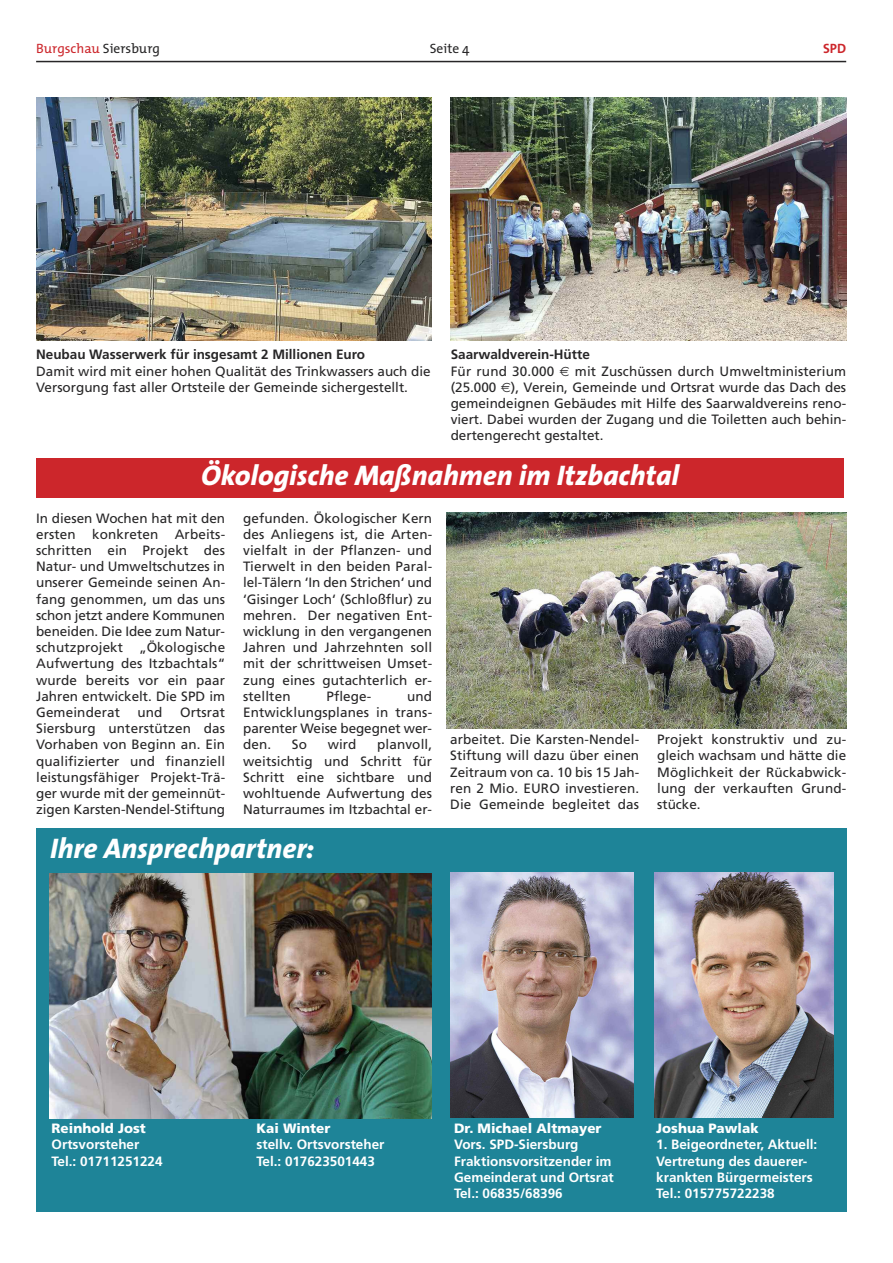
<style>
.page{position:relative;width:893px;height:1263px;background:#fff}
.page>*{position:absolute;margin:0;border:0;box-sizing:border-box;transform-origin:0 0}
.t1{font:italic 800 28.5px "The Sans";color:#fff}
.t2{font:13.5px/16.2px "Frutiger";color:#272627;text-align:justify}
.t3{font:700 13.5px/16.2px "Frutiger";color:#fff}
.t4{font:700 13.5px "Frutiger";color:#272627}
.t5{font:900 13.5px "Frutiger";color:#fff}
.t6{font:13.5px "The Mix";color:#cc262b}
.t7{font:13.5px "The Mix";color:#272627}
.t8{font:700 13.5px "The Sans";color:#cc262b}
.s1{color:#272627}
</style>
<div class="page">
<hr style="left:36px;top:61px;width:810px;height:1px;background:#272627">
<div style="left:36px;top:829px;width:810px;height:383px;background:#1e8498"></div>
<img style="left:50px;top:874px;width:382px;height:244px">
<img style="left:450px;top:873px;width:184px;height:244px">
<img style="left:655px;top:873px;width:178px;height:244px">
<img style="left:36px;top:98px;width:396px;height:242px">
<img style="left:451px;top:98px;width:395px;height:242px">
<div style="left:36px;top:458px;width:808px;height:39px;background:#cc262b"></div>
<img style="left:447px;top:512px;width:399px;height:216px">
<p class="t6" style="left:36px;top:44px;width:125px">Burgschau <span class="s1">Siersburg</span></p>
<p class="t7" style="left:430px;top:44px;width:41px">Seite 4</p>
<p class="t8" style="left:823px;top:43px;width:25px">SPD</p>
<p class="t4" style="left:36px;top:349px;width:330px">Neubau Wasserwerk für insgesamt 2 Millionen Euro</p>
<p class="t2" style="left:36px;top:364px;width:396px">Damit wird mit einer hohen Qualität des Trinkwassers auch die<br>Versorgung fast aller Ortsteile der Gemeinde sichergestellt.</p>
<p class="t4" style="left:451px;top:349px;width:141px">Saarwaldverein-Hütte</p>
<p class="t2" style="left:451px;top:364px;width:105px">Für rund 30.000</p>
<p class="t2" style="left:451px;top:364px;width:397px;text-indent:124px">mit Zuschüssen durch Umweltministerium (25.000 ), Verein, Gemeinde und Ortsrat wurde das Dach des gemeindeignen Gebäudes mit Hilfe des Saarwaldvereins reno&shy;viert. Dabei wurden der Zugang und die Toiletten auch behin&shy;dertengerecht gestaltet.</p>
<h1 class="t1" style="left:201px;top:464px;width:480px">Ökologische Maßnahmen im Itzbachtal</h1>
<p class="t2" style="left:36px;top:511px;width:191px">In diesen Wochen hat mit den ersten konkreten Arbeits&shy;schritten ein Projekt des Natur- und Umweltschutzes in unserer Gemeinde seinen An&shy;fang genommen, um das uns schon jetzt andere Kommunen beneiden. Die Idee zum Natur&shy;schutzprojekt „Ökologische Aufwertung des Itzbachtals“ wurde bereits vor ein paar Jahren entwickelt. Die SPD im Gemeinderat</p>
<p class="t2" style="left:138px;top:705px;width:26px">und</p>
<p class="t2" style="left:36px;top:705px;width:191px;text-indent:144px">Ortsrat Siersburg unterstützen das Vorhaben von Beginn an. Ein qualifizierter und finanziell leistungsfähiger Projekt-Trä&shy;ger wurde mit der gemeinnüt&shy;zigen Karsten-Nendel-Stiftung</p>
<p class="t2" style="left:243px;top:511px;width:191px">gefunden. Ökologischer Kern des Anliegens ist, die Arten&shy;vielfalt in der Pflanzen- und Tierwelt in den beiden Paral&shy;lel-Tälern ‘In den Strichen‘ und ‘Gisinger Loch‘ (Schloßflur) zu mehren. Der negativen Ent&shy;wicklung in den vergangenen Jahren und Jahrzehnten soll mit der schrittweisen Umset&shy;zung eines gutachterlich er&shy;stellten</p>
<p class="t2" style="left:326px;top:689px;width:47px">Pflege-</p>
<p class="t2" style="left:243px;top:689px;width:191px;text-indent:164px">und Entwicklungsplanes in trans&shy;parenter Weise begegnet wer&shy;den.</p>
<p class="t2" style="left:243px;top:738px;width:191px;text-indent:134px">planvoll, weitsichtig und Schritt für Schritt eine sichtbare und wohltuende Aufwertung des Naturraumes im Itzbachtal er-</p>
<p class="t2" style="left:450px;top:732px;width:191px">arbeitet. Die Karsten-Nendel-Stiftung will dazu über einen Zeitraum von ca. 10 bis 15 Jah&shy;ren 2 Mio. EURO investieren.<br>Die Gemeinde begleitet das</p>
<p class="t2" style="left:657px;top:732px;width:191px">Projekt konstruktiv und zu&shy;gleich wachsam und hätte die Möglichkeit der Rückabwick&shy;lung der verkauften Grund&shy;stücke.</p>
<p class="t2" style="left:292px;top:738px;width:17px">So</p>
<p class="t2" style="left:328px;top:738px;width:30px">wird</p>
<h1 class="t1" style="left:50px;top:837px;width:266px">Ihre Ansprechpartner:</h1>
<p class="t5" style="left:52px;top:1123px;width:96px">Reinhold Jost</p>
<p class="t3" style="left:52px;top:1138px;width:112px">Ortsvorsteher<br>Tel.: 01711251224</p>
<p class="t5" style="left:257px;top:1123px;width:75px">Kai Winter</p>
<p class="t3" style="left:257px;top:1138px;width:129px">stellv. Ortsvorsteher<br>Tel.: 017623501443</p>
<p class="t5" style="left:454px;top:1123px;width:149px">Dr. Michael Altmayer</p>
<p class="t3" style="left:454px;top:1138px;width:161px">Vors. SPD-Siersburg<br>Fraktionsvorsitzender im<br>Gemeinderat und Ortsrat<br>Tel.: 06835/68396</p>
<p class="t5" style="left:656px;top:1123px;width:104px">Joshua Pawlak</p>
<p class="t3" style="left:656px;top:1138px;width:163px">1. Beigeordneter, Aktuell:<br>Vertretung des dauerer&shy;krankten Bürgermeisters<br>Tel.: 015775722238</p>
</div>
